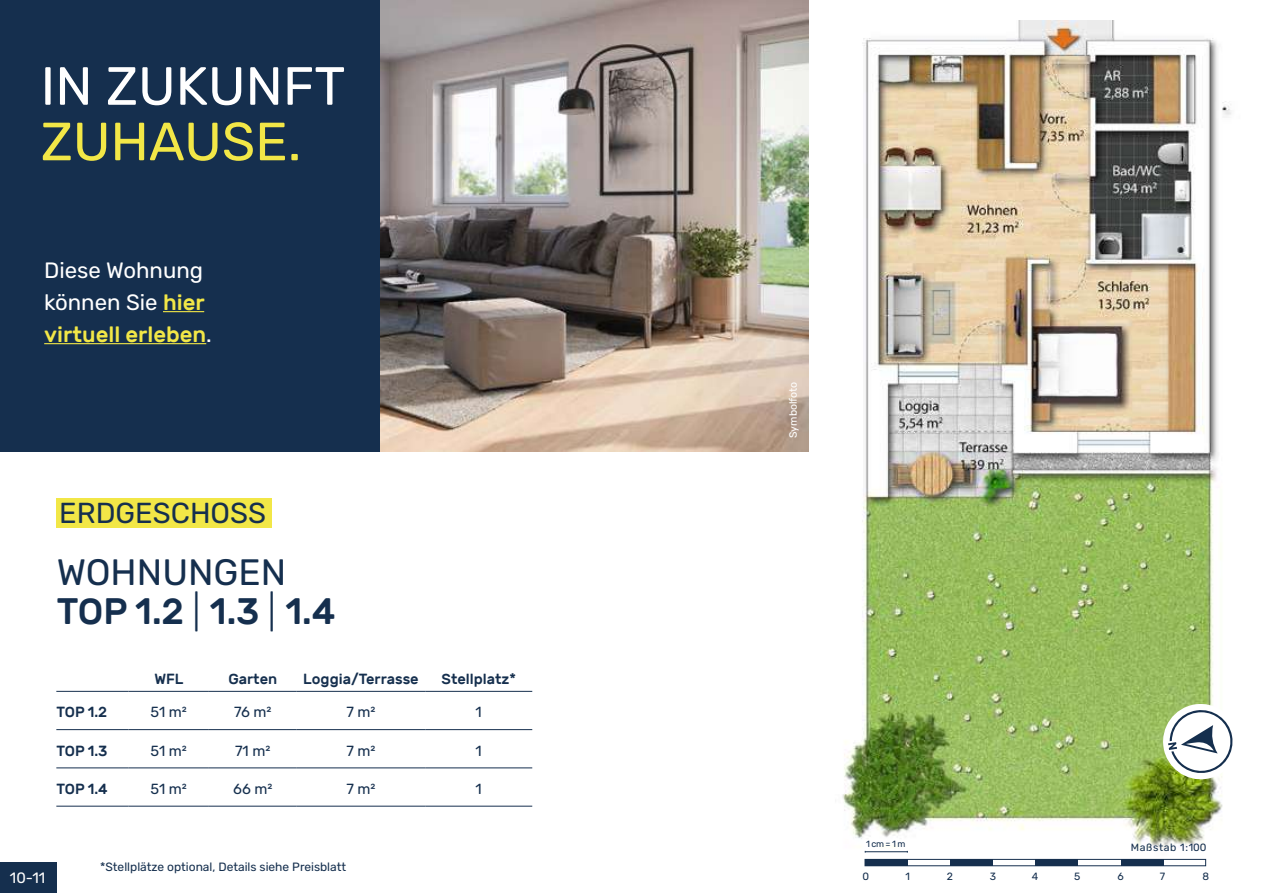
<style>
.page{position:relative;width:1263px;height:893px;background:#fff}
.page>*{position:absolute;margin:0;border:0;box-sizing:border-box;transform-origin:0 0}
.t1{font:53.7px "Rubik";color:#fff}
.t2{font:53.7px "Rubik";color:#f2e747}
.t3{font:500 36.75px/39px "Rubik";color:#152f4e}
.t4{font:28.95px "Rubik";color:#152f4e}
.t5{font:22.2px/32px "Rubik";color:#fff}
.t6{font:15px "Rubik";color:#fff}
.t7{font:500 14.7px "Rubik";color:#152f4e}
.t8{font:14.7px "Rubik";color:#152f4e}
.t9{font:12px "Rubik";color:#152f4e}
.t10{font:10.5px "Rubik";letter-spacing:.06em;color:#152f4e}
.t11{font:10.5px "Rubik";color:#fff}
.t12{font:9px "Rubik";color:#152f4e}
.s1{font-weight:500;color:#f2e747}
.s2{font-weight:400}
.s3{font-weight:300}
</style>
<div class="page">
<img style="left:808px;top:21px;width:423px;height:846px">
<div style="left:57px;top:498px;width:215px;height:29px;background:#f2e747"></div>
<div style="left:865px;top:859px;width:43px;height:7px;background:#152f4e"></div>
<div style="left:950px;top:859px;width:43px;height:7px;background:#152f4e"></div>
<div style="left:1035px;top:859px;width:43px;height:7px;background:#152f4e"></div>
<div style="left:1120px;top:859px;width:43px;height:7px;background:#152f4e"></div>
<div style="left:865px;top:859px;width:341px;height:7px;border:1px solid #152f4e"></div>
<hr style="left:865px;top:851px;width:42px;height:1px;background:#152f4e">
<div style="left:0;top:0;width:381px;height:452px;background:#152f4e"></div>
<svg style="left:1160px;top:701px;width:73px;height:81px"></svg>
<div style="left:0;top:862px;width:56px;height:31px;background:#152f4e"></div>
<hr style="left:163px;top:311px;width:41px;height:1px;background:#f2e747">
<hr style="left:44px;top:343px;width:162px;height:1px;background:#f2e747">
<svg style="left:56px;top:690px;width:476px;height:116px"></svg>
<hr style="left:56px;top:729px;width:73px;height:1px;background:#152f4e">
<hr style="left:129px;top:729px;width:80px;height:1px;background:#152f4e">
<hr style="left:209px;top:729px;width:88px;height:1px;background:#152f4e">
<hr style="left:297px;top:729px;width:128px;height:1px;background:#152f4e">
<hr style="left:425px;top:729px;width:107px;height:1px;background:#152f4e">
<hr style="left:56px;top:806px;width:73px;height:1px;background:#152f4e">
<hr style="left:129px;top:806px;width:80px;height:1px;background:#152f4e">
<hr style="left:209px;top:806px;width:88px;height:1px;background:#152f4e">
<hr style="left:297px;top:806px;width:128px;height:1px;background:#152f4e">
<hr style="left:425px;top:806px;width:107px;height:1px;background:#152f4e">
<hr style="left:56px;top:768px;width:73px;height:1px;background:#152f4e">
<hr style="left:129px;top:768px;width:80px;height:1px;background:#152f4e">
<hr style="left:209px;top:768px;width:88px;height:1px;background:#152f4e">
<hr style="left:297px;top:768px;width:128px;height:1px;background:#152f4e">
<hr style="left:425px;top:768px;width:107px;height:1px;background:#152f4e">
<hr style="left:56px;top:691px;width:73px;height:1px;background:#152f4e">
<hr style="left:129px;top:691px;width:80px;height:1px;background:#152f4e">
<hr style="left:209px;top:691px;width:88px;height:1px;background:#152f4e">
<hr style="left:297px;top:691px;width:128px;height:1px;background:#152f4e">
<hr style="left:425px;top:691px;width:107px;height:1px;background:#152f4e">
<img style="left:381px;top:0;width:427px;height:452px">
<h1 class="t1" style="left:41px;top:56px;width:306px">IN ZUKUNFT</h1>
<h1 class="t2" style="left:41px;top:111px;width:262px">ZUHAUSE.</h1>
<h3 class="t5" style="left:44px;top:255px;width:169px">Diese Wohnung können Sie <span class="s1">hier virtuell erleben</span>.</h3>
<h3 class="t4" style="left:59px;top:497px;width:208px">ERDGESCHOSS</h3>
<h2 class="t3" style="left:57px;top:554px;width:280px"><span class="s2">WOHNUNGEN<br></span>TOP 1.2 <span class="s3">|</span> 1.3 <span class="s3">|</span> 1.4</h2>
<p class="t7" style="left:154px;top:671px;width:31px">WFL</p>
<p class="t7" style="left:228px;top:671px;width:50px">Garten</p>
<p class="t7" style="left:303px;top:671px;width:117px">Loggia/Terrasse</p>
<p class="t7" style="left:441px;top:671px;width:76px">Stellplatz*</p>
<p class="t7" style="left:56px;top:704px;width:52px">TOP 1.2</p>
<p class="t8" style="left:151px;top:704px;width:38px">51 m²</p>
<p class="t8" style="left:234px;top:704px;width:39px">76 m²</p>
<p class="t8" style="left:346px;top:704px;width:31px">7 m²</p>
<p class="t8" style="left:476px;top:704px;width:8px">1</p>
<p class="t7" style="left:56px;top:742px;width:53px">TOP 1.3</p>
<p class="t8" style="left:151px;top:742px;width:38px">51 m²</p>
<p class="t8" style="left:235px;top:742px;width:37px">71 m²</p>
<p class="t8" style="left:346px;top:742px;width:31px">7 m²</p>
<p class="t8" style="left:476px;top:742px;width:8px">1</p>
<p class="t7" style="left:56px;top:780px;width:53px">TOP 1.4</p>
<p class="t8" style="left:151px;top:780px;width:38px">51 m²</p>
<p class="t8" style="left:233px;top:780px;width:41px">66 m²</p>
<p class="t8" style="left:346px;top:780px;width:31px">7 m²</p>
<p class="t8" style="left:476px;top:780px;width:8px">1</p>
<p class="t6" style="left:10px;top:869px;width:37px">10-11</p>
<p class="t9" style="left:100px;top:860px;width:248px">*Stellplätze optional, Details siehe Preisblatt</p>
<p class="t11" style="left:787px;top:438px;width:58px;rotate:-90deg">Symbolfoto</p>
<p class="t12" style="left:866px;top:839px;width:41px">1 cm = 1 m</p>
<p class="t10" style="left:1131px;top:842px;width:77px">Maßstab 1:100</p>
<p class="t10" style="left:862px;top:870px;width:8px">0</p>
<p class="t10" style="left:906px;top:870px;width:6px">1</p>
<p class="t10" style="left:947px;top:870px;width:8px">2</p>
<p class="t10" style="left:990px;top:870px;width:8px">3</p>
<p class="t10" style="left:1032px;top:870px;width:8px">4</p>
<p class="t10" style="left:1074px;top:870px;width:8px">5</p>
<p class="t10" style="left:1117px;top:870px;width:8px">6</p>
<p class="t10" style="left:1160px;top:870px;width:7px">7</p>
<p class="t10" style="left:1202px;top:870px;width:8px">8</p>
</div>
